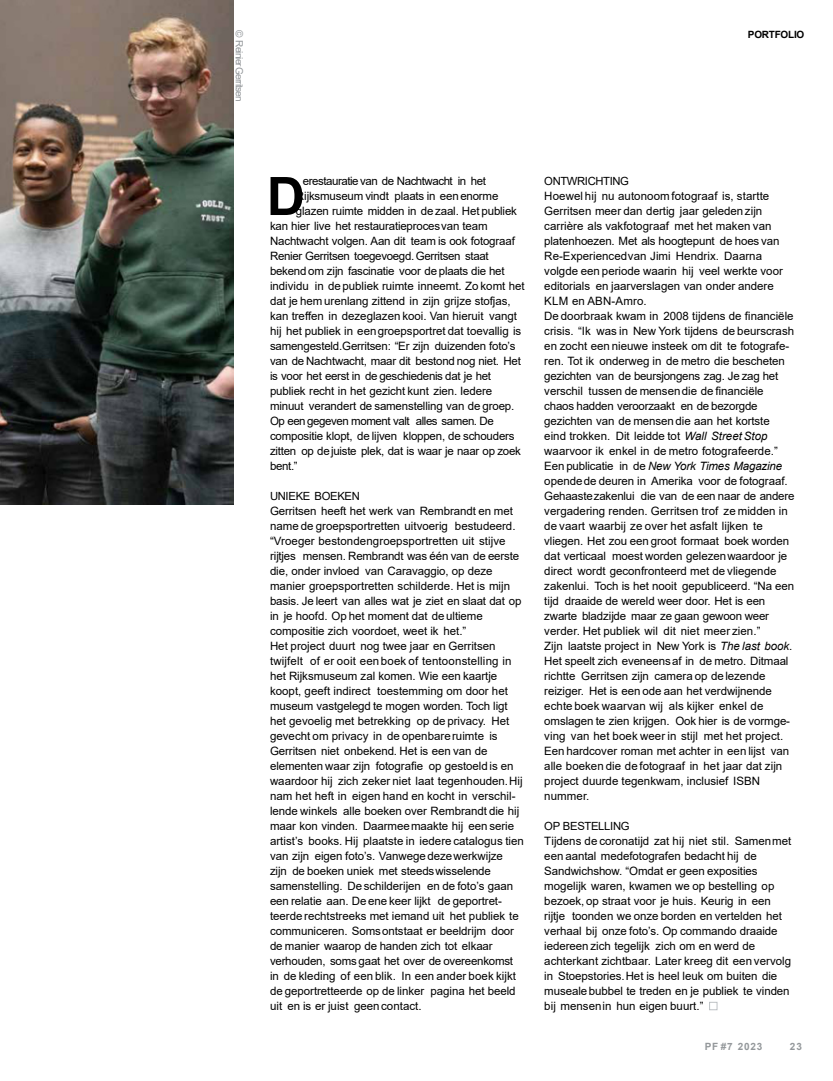
<style>
.page{position:relative;width:833px;height:1081px;background:#fff}
.page>*{position:absolute;margin:0;border:0;box-sizing:border-box;transform-origin:0 0}
.t1{font:700 53px "Arial";color:#000}
.t2{font:11.5px/15px "Arial";letter-spacing:-.005em;color:#000}
.t3{font:11.5px "Arial";letter-spacing:-.025em;color:#000}
.t4{font:11.5px "Arial";letter-spacing:-.03em;color:#000}
.t5{font:11.5px "Arial";letter-spacing:-.035em;color:#000}
.t6{font:11.5px "Arial";letter-spacing:-.04em;color:#000}
.t7{font:11.25px "Arial";letter-spacing:-.025em;color:#000}
.t8{font:10px "Arial";letter-spacing:-.09em;color:#94989b}
.t9{font:700 10px "Arial";letter-spacing:.075em;color:#94989b}
.t10{font:700 10px "Arial";letter-spacing:-.025em;color:#000}
.s1{font-style:italic}
</style>
<div class="page">
<div style="left:709px;top:1002px;width:8px;height:8px;border:1px solid #bec2c5"></div>
<img style="left:0;top:0;width:233px;height:504px">
<p class="t8" style="left:243px;top:30px;width:72px;rotate:90deg">© Reinier Gerritsen</p>
<p class="t10" style="left:748px;top:31px;width:58px">PORTFOLIO</p>
<h1 class="t1" style="left:267px;top:176px;width:40px">D</h1>
<p class="t6" style="left:303px;top:177px;width:185px">e restauratie van de Nachtwacht in het</p>
<p class="t2" style="left:296px;top:189px;width:204px">Rĳksmuseum vindt plaats in een enorme</p>
<p class="t2" style="left:296px;top:204px;width:222px">glazen ruimte midden in de zaal. Het publiek</p>
<p class="t2" style="left:270px;top:219px;width:219px">kan hier live het restauratieproces van team</p>
<p class="t2" style="left:270px;top:234px;width:246px">Nachtwacht volgen. Aan dit team is ook fotograaf</p>
<p class="t3" style="left:270px;top:252px;width:220px">Renier Gerritsen toegevoegd. Gerritsen staat</p>
<p class="t3" style="left:270px;top:267px;width:236px">bekend om zĳn fascinatie voor de plaats die het</p>
<p class="t2" style="left:270px;top:279px;width:256px">individu in de publiek ruimte inneemt. Zo komt het</p>
<p class="t2" style="left:270px;top:294px;width:242px">dat je hem urenlang zittend in zĳn grĳze stofjas,</p>
<p class="t2" style="left:270px;top:309px;width:248px">kan treffen in deze glazen kooi. Van hieruit vangt</p>
<p class="t2" style="left:270px;top:324px;width:253px">hĳ het publiek in een groepsportret dat toevallig is</p>
<p class="t2" style="left:270px;top:339px;width:247px">samengesteld. Gerritsen: “Er zĳn duizenden foto’s</p>
<p class="t2" style="left:270px;top:354px;width:252px">van de Nachtwacht, maar dit bestond nog niet. Het</p>
<p class="t4" style="left:270px;top:372px;width:222px">is voor het eerst in de geschiedenis dat je het</p>
<p class="t2" style="left:270px;top:384px;width:224px">publiek recht in het gezicht kunt zien. Iedere</p>
<p class="t2" style="left:270px;top:399px;width:246px">minuut verandert de samenstelling van de groep.</p>
<p class="t5" style="left:270px;top:417px;width:225px">Op een gegeven moment valt alles samen. De</p>
<p class="t2" style="left:270px;top:429px;width:246px">compositie klopt, de lĳven kloppen, de schouders</p>
<p class="t2" style="left:270px;top:444px;width:252px">zitten op de juiste plek, dat is waar je naar op zoek</p>
<p class="t2" style="left:270px;top:459px;width:29px">bent.”</p>
<p class="t7" style="left:270px;top:492px;width:91px">UNIEKE BOEKEN</p>
<p class="t2" style="left:270px;top:504px;width:255px">Gerritsen heeft het werk van Rembrandt en met name de groepsportretten uitvoerig bestudeerd. “Vroeger bestonden groepsportretten uit stĳve rĳtjes mensen. Rembrandt was één van de eerste die, onder invloed van Caravaggio, op deze manier groepsportretten schilderde. Het is mĳn basis. Je leert van alles wat je ziet en slaat dat op in je hoofd. Op het moment dat de ultieme compositie zich voordoet, weet ik het.”<br>Het project duurt nog twee jaar en Gerritsen twĳfelt of er ooit een boek of tentoonstelling in het Rĳksmuseum zal komen. Wie een kaartje koopt, geeft indirect toestemming om door het museum vastgelegd te mogen worden. Toch ligt het gevoelig met betrekking op de privacy. Het gevecht om privacy in de openbare ruimte is Gerritsen niet onbekend. Het is een van de elementen waar zĳn fotografie op gestoeld is en waardoor hĳ zich zeker niet laat tegenhouden. Hĳ nam het heft in eigen hand en kocht in verschil&shy;lende winkels alle boeken over Rembrandt die hĳ maar kon vinden. Daarmee maakte hĳ een serie artist’s books. Hĳ plaatste in iedere catalogus tien van zĳn eigen foto’s. Vanwege deze werkwĳze<br>zĳn de boeken uniek met steeds wisselende samenstelling. De schilderĳen en de foto’s gaan een relatie aan. De ene keer lĳkt de geportret&shy;teerde rechtstreeks met iemand uit het publiek te communiceren. Soms ontstaat er beeldrĳm door de manier waarop de handen zich tot elkaar verhouden, soms gaat het over de overeenkomst in de kleding of een blik. In een ander boek kĳkt de geportretteerde op de linker pagina het beeld uit en is er juist geen contact.</p>
<p class="t7" style="left:544px;top:177px;width:86px">ONTWRICHTING</p>
<p class="t2" style="left:544px;top:189px;width:252px">Hoewel hĳ nu autonoom fotograaf is, startte Gerritsen meer dan dertig jaar geleden zĳn carrière als vakfotograaf met het maken van platenhoezen. Met als hoogtepunt de hoes van Re-Experienced van Jimi Hendrix. Daarna volgde een periode waarin hĳ veel werkte voor editorials en jaarverslagen van onder andere KLM en ABN-Amro.<br>De doorbraak kwam in 2008 tĳdens de financiële crisis. “Ik was in New York tĳdens de beurscrash en zocht een nieuwe insteek om dit te fotografe&shy;ren. Tot ik onderweg in de metro die bescheten gezichten van de beursjongens zag. Je zag het verschil tussen de mensen die de financiële chaos hadden veroorzaakt en de bezorgde gezichten van de mensen die aan het kortste<br>eind trokken. Dit leidde tot <span class="s1">Wall Street Stop </span>waarvoor ik enkel in de metro fotografeerde.” Een publicatie in de <span class="s1">New York Times Magazine </span>opende de deuren in Amerika voor de fotograaf.<br>Gehaaste zakenlui die van de een naar de andere vergadering renden. Gerritsen trof ze midden in de vaart waarbĳ ze over het asfalt lĳken te vliegen. Het zou een groot formaat boek worden dat verticaal moest worden gelezen waardoor je direct wordt geconfronteerd met de vliegende zakenlui. Toch is het nooit gepubliceerd. “Na een tĳd draaide de wereld weer door. Het is een zwarte bladzĳde maar ze gaan gewoon weer verder. Het publiek wil dit niet meer zien.”<br>Zĳn laatste project in New York is <span class="s1">The last book</span>.<br>Het speelt zich eveneens af in de metro. Ditmaal richtte Gerritsen zĳn camera op de lezende reiziger. Het is een ode aan het verdwĳnende echte boek waarvan wĳ als kĳker enkel de omslagen te zien krĳgen. Ook hier is de vormge&shy;ving van het boek weer in stĳl met het project.<br>Een hardcover roman met achter in een lĳst van alle boeken die de fotograaf in het jaar dat zĳn project duurde tegenkwam, inclusief ISBN nummer.</p>
<p class="t7" style="left:544px;top:822px;width:87px">OP BESTELLING</p>
<p class="t2" style="left:544px;top:834px;width:249px">Tĳdens de coronatĳd zat hĳ niet stil. Samen met een aantal medefotografen bedacht hĳ de Sandwichshow. “Omdat er geen exposities mogelĳk waren, kwamen we op bestelling op bezoek, op straat voor je huis. Keurig in een rĳtje toonden we onze borden en vertelden het verhaal bĳ onze foto’s. Op commando draaide iedereen zich tegelĳk zich om en werd de achterkant zichtbaar. Later kreeg dit een vervolg in Stoepstories. Het is heel leuk om buiten die museale bubbel te treden en je publiek te vinden bĳ mensen in hun eigen buurt.”</p>
<p class="t9" style="left:705px;top:1043px;width:59px">PF #7 2023</p>
<p class="t9" style="left:790px;top:1043px;width:14px">23</p>
</div>
